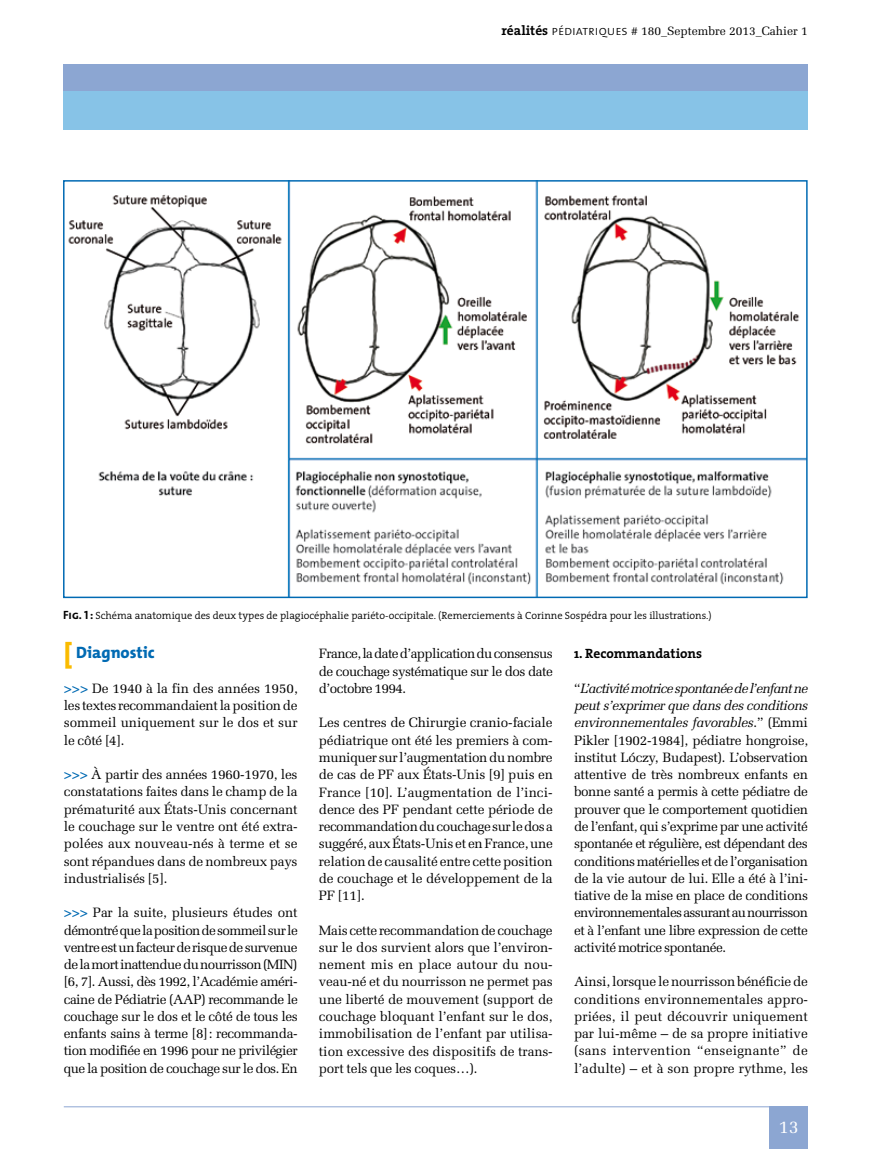
<style>
.page{position:relative;width:893px;height:1149px;background:#fff}
.page>*{position:absolute;margin:0;border:0;box-sizing:border-box;transform-origin:0 0}
.t1{font:18px "Melior";color:#fff}
.t2{font:800 16.5px "The Mix";color:#006ab3}
.t3{font:13.5px/17.2px "Melior";letter-spacing:-.015em;color:#000;text-align:justify}
.t4{font:700 13.5px "The Serif";color:#000}
.t5{font:12px "Melior";color:#000}
.t6{font:300 10.5px "The Serif";color:#000}
.s1{font-family:"The Serif";font-weight:700;font-size:13.5px}
.s2{font-family:"The Sans Light Caps";font-size:13.5px}
.s3{font-family:"The Sans Bold Caps";font-weight:400;font-size:12px}
.s4{font-size:27px;color:#fabb00}
.s5{font-weight:700;color:#006ab3}
.s6{font-style:italic}
</style>
<div class="page">
<div style="left:64px;top:64px;width:744px;height:27px;background:#8ca6d2"></div>
<div style="left:64px;top:91px;width:744px;height:39px;background:#87c3e7"></div>
<div style="left:770px;top:1106px;width:38px;height:42px;background:#8ca6d2"></div>
<hr style="left:64px;top:1106px;width:744px;height:1px;background:#8ca6d2">
<img style="left:68px;top:183px;width:737px;height:412px">
<div style="left:63px;top:180px;width:745px;height:418px;border:2px solid #006ab3"></div>
<p class="t5" style="left:501px;top:24px;width:308px"><span class="s1">réalités</span> <span class="s2">pédiatriques</span> # 180_Septembre 2013_Cahier 1</p>
<p class="t6" style="left:63px;top:607px;width:650px"><span class="s3">Fig. 1:</span> Schéma anatomique des deux types de plagiocéphalie pariéto-occipitale. (Remerciements à Corinne Sospédra pour les illustrations.)</p>
<p class="t2" style="left:64px;top:638px;width:93px"><span class="s4">[</span> Diagnostic</p>
<p class="t3" style="left:64px;top:679px;width:235px"><span class="s5">&gt;&gt;&gt;</span> De 1940 à la fin des années 1950, les textes recommandaient la position de sommeil uniquement sur le dos et sur le côté [4].</p>
<p class="t3" style="left:64px;top:765px;width:235px"><span class="s5">&gt;&gt;&gt;</span> À partir des années 1960-1970, les constatations faites dans le champ de la prématurité aux États-Unis concernant le couchage sur le ventre ont été extra&shy;polées aux nouveau-nés à terme et se sont répandues dans de nombreux pays industrialisés [5].</p>
<p class="t3" style="left:64px;top:903px;width:236px"><span class="s5">&gt;&gt;&gt;</span> Par la suite, plusieurs études ont démontré que la position de sommeil sur le ventre est un facteur de risque de survenue de la mort inattendue du nourrisson (MIN) [6, 7]. Aussi, dès 1992, l’Académie améri&shy;caine de Pédiatrie (AAP) recommande le couchage sur le dos et le côté de tous les enfants sains à terme [8]: recommanda&shy;tion modifiée en 1996 pour ne privilégier que la position de couchage sur le dos. En</p>
<p class="t3" style="left:319px;top:645px;width:235px">France, la date d’application du consensus de couchage systématique sur le dos date d’octobre 1994.</p>
<p class="t3" style="left:319px;top:714px;width:236px">Les centres de Chirurgie cranio-faciale pédiatrique ont été les premiers à com&shy;muniquer sur l’augmentation du nombre de cas de PF aux États-Unis [9] puis en France [10]. L’augmentation de l’inci&shy;dence des PF pendant cette période de recommandation du couchage sur le dos a suggéré, aux États-Unis et en France, une relation de causalité entre cette position de couchage et le développement de la PF [11].</p>
<p class="t3" style="left:319px;top:921px;width:235px">Mais cette recommandation de couchage sur le dos survient alors que l’environ&shy;nement mis en place autour du nou&shy;veau-né et du nourrisson ne permet pas une liberté de mouvement (support de couchage bloquant l’enfant sur le dos, immobilisation de l’enfant par utilisa&shy;tion excessive des dispositifs de trans&shy;port tels que les coques…).</p>
<p class="t4" style="left:574px;top:642px;width:130px">1. Recommandations</p>
<p class="t3" style="left:574px;top:679px;width:236px">“<span class="s6">L’activité motrice spontanée de l’enfant ne peut s’exprimer que dans des conditions environnementales favorables</span>.” (Emmi Pikler [1902-1984], pédiatre hongroise, institut Lóczy, Budapest). L’observation attentive de très nombreux enfants en bonne santé a permis à cette pédiatre de prouver que le comportement quotidien de l’enfant, qui s’exprime par une activité spontanée et régulière, est dépendant des conditions matérielles et de l’organisation de la vie autour de lui. Elle a été à l’ini&shy;tiative de la mise en place de conditions environnementales assurant au nourrisson et à l’enfant une libre expression de cette activité motrice spontanée.</p>
<p class="t3" style="left:574px;top:972px;width:236px">Ainsi, lorsque le nourrisson bénéficie de conditions environnementales appro&shy;priées, il peut découvrir uniquement par lui-même – de sa propre initiative (sans intervention “enseignante” de l’adulte) – et à son propre rythme, les</p>
<h1 class="t1" style="left:779px;top:1115px;width:22px">13</h1>
</div>
